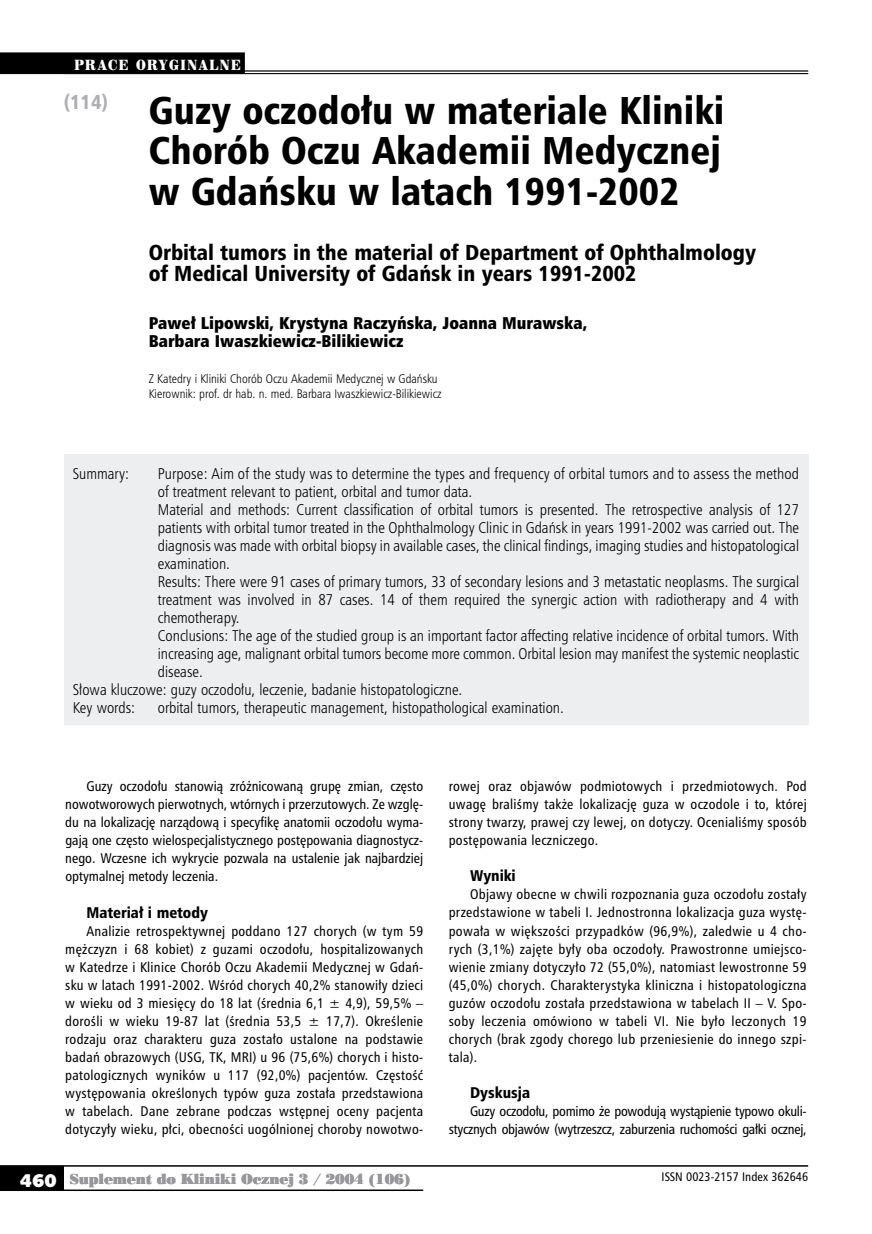
<style>
.page{position:relative;width:872px;height:1234px;background:#fff}
.page>*{position:absolute;margin:0;border:0;box-sizing:border-box;transform-origin:0 0}
.t1{font:37.5px/40.5px "Humnst 777 Blk Cn PL";color:#000;text-align:justify}
.t2{font:21px/21px "Humnst 777 Blk Cn PL";color:#000}
.t3{font:19.5px "Humnst 777 Blk Cn PL";color:#aeafb2}
.t4{font:18px "Humanst 531 U Blk PL";color:#fff}
.t5{font:16.5px/18px "Humnst 777 X Blk Cn PL";color:#000}
.t6{font:15px "Humnst 777 Lt Cn PL";color:#000}
.t7{font:15px "Humnst 777 Blk Cn PL";color:#000}
.t8{font:13.5px/18px "Humnst 777 Cn PL";color:#000;text-align:justify}
.t9{font:13.5px/18px "Humnst 777 Cn PL";letter-spacing:-.02em;color:#000;text-align:right}
.t10{font:13.5px "Poster Bodoni PL";letter-spacing:-.015em;color:#98989c}
.t11{font:13.5px "Century 725 Blk PL";letter-spacing:.13em;color:#fff;scale:.8 1}
.t12{font:12px/15px "Humnst 777 Lt Cn PL";color:#000}
.t13{font:12px "Humnst 777 Cn PL";color:#000}
</style>
<div class="page">
<div style="left:0;top:1165px;width:64px;height:24px;background:#000"></div>
<hr style="left:0;top:1164px;width:808px;height:2px;background:#000">
<hr style="left:0;top:1189px;width:423px;height:1px;background:#000">
<hr style="left:0;top:71px;width:808px;height:1px;background:#000">
<hr style="left:0;top:73px;width:808px;height:1px;background:#000">
<div style="left:64px;top:454px;width:744px;height:271px;background:#edeeef"></div>
<div style="left:0;top:52px;width:245px;height:21px;background:#000"></div>
<p class="t11" style="left:74px;top:56px;width:210px">PRACE ORYGINALNE</p>
<h3 class="t3" style="left:64px;top:89px;width:46px">(114)</h3>
<h1 class="t1" style="left:149px;top:89px;width:577px">Gu-zy oczo-do-łu w ma-te-ria-le Kli-ni-ki Cho-rób Oczu Aka-de-mii Me-dycz-nej w Gdań-sku w la-tach 1991-2002</h1>
<h2 class="t2" style="left:149px;top:241px;width:608px">Or-bi-tal tu-mors in the material of De-par-t-ment of Oph-thal-mo-lo-gy of Me-di-cal Uni-ver-si-ty of Gdańsk in years 1991-2002</h2>
<p class="t5" style="left:149px;top:313px;width:440px">Pa-weł Li-pow-ski, Kry-sty-na Ra-czyń-ska, Jo-an-na Mu-raw-ska,<br>Bar-ba-ra Iwasz-kie-wicz--B-il-iki-ewicz</p>
<p class="t12" style="left:149px;top:371px;width:294px">Z Katedry i Kliniki Chorób Oczu Akademii Medycznej w Gdańsku<br>Kierownik: prof. dr hab. n. med. Barbara Iwaszkiewicz-Bilikiewicz</p>
<p class="t6" style="left:73px;top:464px;width:58px">Summary:</p>
<p class="t6" style="left:158px;top:464px;width:643px">Purpose: Aim of the study was to determine the types and frequency of orbital tumors and to assess the method</p>
<p class="t6" style="left:158px;top:482px;width:316px">of treatment relevant to patient, orbital and tumor data.</p>
<p class="t6" style="left:158px;top:500px;width:643px">Material and methods: Current classification of orbital tumors is presented. The retrospective analysis of 127</p>
<p class="t6" style="left:158px;top:518px;width:643px">patients with orbital tumor treated in the Ophthalmology Clinic in Gdańsk in years 1991-2002 was carried out. The</p>
<p class="t6" style="left:158px;top:536px;width:642px">diagnosis was made with orbital biopsy in available cases, the clinical findings, imaging studies and histopatological</p>
<p class="t6" style="left:158px;top:554px;width:74px">examination.</p>
<p class="t6" style="left:158px;top:572px;width:643px">Results: There were 91 cases of primary tumors, 33 of secondary lesions and 3 metastatic neoplasms. The surgical</p>
<p class="t6" style="left:158px;top:590px;width:643px">treatment was involved in 87 cases. 14 of them required the synergic action with radiotherapy and 4 with</p>
<p class="t6" style="left:158px;top:608px;width:83px">chemotherapy.</p>
<p class="t6" style="left:158px;top:626px;width:643px">Conclusions: The age of the studied group is an important factor affecting relative incidence of orbital tumors. With</p>
<p class="t6" style="left:158px;top:644px;width:643px">increasing age, malignant orbital tumors become more common. Orbital lesion may manifest the systemic neoplastic</p>
<p class="t6" style="left:158px;top:662px;width:46px">disease.</p>
<p class="t6" style="left:73px;top:680px;width:391px">Słowa kluczowe: guzy oczodołu, leczenie, badanie histopatologiczne.</p>
<p class="t6" style="left:73px;top:698px;width:64px">Key words:</p>
<p class="t6" style="left:158px;top:698px;width:407px">orbital tumors, therapeutic management, histopathological examination.</p>
<p class="t8" style="left:65px;top:777px;width:359px;text-indent:21px">Guzy oczodołu stanowią zróżnicowaną grupę zmian, często nowotworowych pierwotnych, wtórnych i przerzutowych. Ze wzglę&shy;du na lokalizację narządową i specyfikę anatomii oczodołu wyma&shy;gają one często wielospecjalistycznego postępowania diagnostycz&shy;nego. Wczesne ich wykrycie pozwala na ustalenie jak najbardziej optymalnej metody leczenia.</p>
<p class="t7" style="left:87px;top:902px;width:123px">Ma-te-riał i me-to-dy</p>
<p class="t8" style="left:65px;top:921px;width:359px;text-indent:21px">Analizie retrospektywnej poddano 127 chorych (w tym 59 mężczyzn i 68 kobiet) z guzami oczodołu, hospitalizowanych w Katedrze i Klinice Chorób Oczu Akademii Medycznej w Gdań&shy;sku w latach 1991-2002. Wśród chorych 40,2% stanowiły dzieci w wieku od 3 miesięcy do 18 lat (średnia 6,1 ± 4,9), 59,5% – dorośli w wieku 19-87 lat (średnia 53,5 ± 17,7). Określenie rodzaju oraz charakteru guza zostało ustalone na podstawie badań obrazowych (USG, TK, MRI) u 96 (75,6%) chorych i histo&shy;patologicznych wyników u 117 (92,0%) pacjentów. Częstość występowania określonych typów guza została przedstawiona w tabelach. Dane zebrane podczas wstępnej oceny pacjenta dotyczyły wieku, płci, obecności uogólnionej choroby nowotwo-</p>
<p class="t8" style="left:449px;top:777px;width:359px">rowej oraz objawów podmiotowych i przedmiotowych. Pod uwagę braliśmy także lokalizację guza w oczodole i to, której strony twarzy, prawej czy lewej, on dotyczy. Ocenialiśmy sposób postępowania leczniczego.</p>
<p class="t7" style="left:470px;top:866px;width:47px">Wy-ni-ki</p>
<p class="t8" style="left:449px;top:885px;width:359px;text-indent:21px">Objawy obecne w chwili rozpoznania guza oczodołu zostały przedstawione w tabeli I. Jednostronna lokalizacja guza wystę&shy;powała w większości przypadków (96,9%), zaledwie u 4 cho&shy;rych (3,1%) zajęte były oba oczodoły. Prawostronne umiejsco&shy;wienie zmiany dotyczyło 72 (55,0%), natomiast lewostronne 59 (45,0%) chorych. Charakterystyka kliniczna i histopatologiczna guzów oczodołu została przedstawiona w tabelach II – V. Spo&shy;soby leczenia omówiono w tabeli VI. Nie było leczonych 19 chorych (brak zgody chorego lub przeniesienie do innego szpi&shy;tala).</p>
<p class="t7" style="left:470px;top:1082px;width:62px">Dys-ku-sja</p>
<p class="t9" style="left:449px;top:1101px;width:359px">Guzy oczodołu, pomimo że powodują wystąpienie typowo okuli&shy;stycznych objawów (wytrzeszcz, zaburzenia ruchomości gałki ocznej,</p>
<h3 class="t4" style="left:20px;top:1168px;width:38px">460</h3>
<p class="t10" style="left:70px;top:1169px;width:342px">Suplement do Kliniki Ocznej 3 / 2004 (106)</p>
<p class="t13" style="left:661px;top:1168px;width:148px">ISSN 0023-2157 Index 362646</p>
</div>
